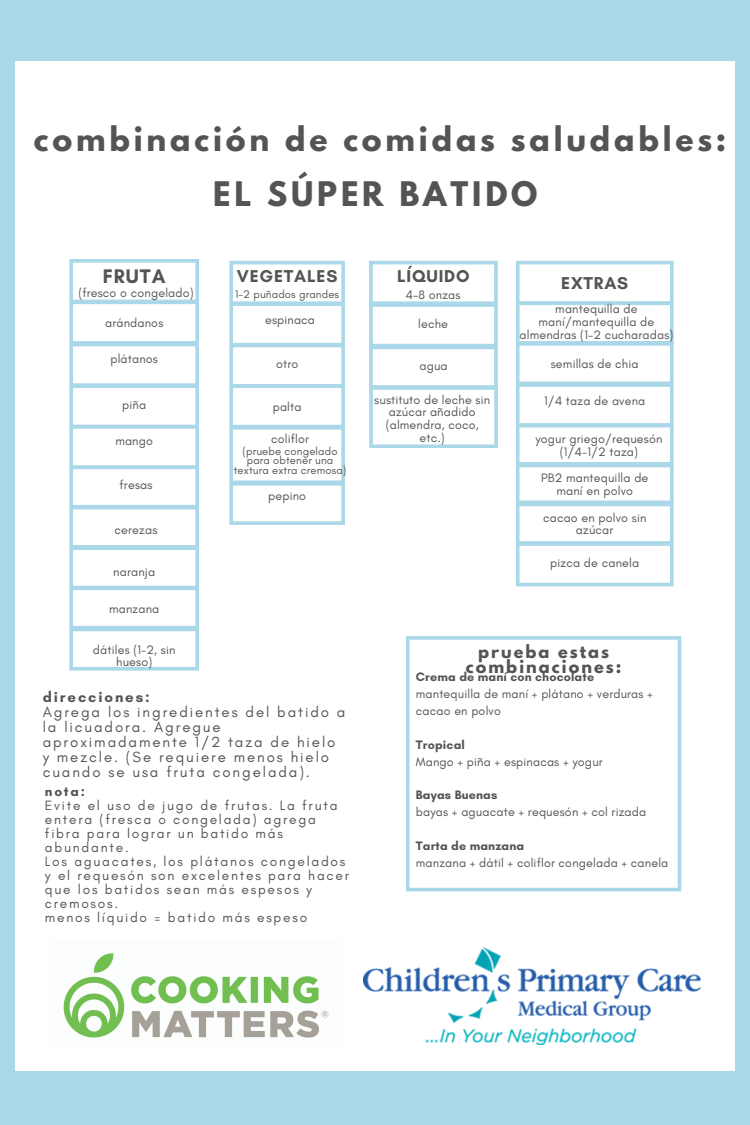
<style>
.page{position:relative;width:750px;height:1125px;background:#abd8e8}
.page>*{position:absolute;margin:0;border:0;box-sizing:border-box;transform-origin:0 0}
.t1{font:700 30px "League Spartan";letter-spacing:.125em;color:#545454}
.t2{font:700 20px "Glacial Indifference";letter-spacing:.045em;color:#545454}
.t3{font:700 17.5px "Glacial Indifference";letter-spacing:.045em;color:#545454}
.t4{font:700 16.12px/14.5px "League Spartan";letter-spacing:.125em;color:#545454;text-align:center}
.t5{font:15px/15px "Glacial Indifference";letter-spacing:.125em;color:#545454}
.t6{font:700 15px "Glacial Indifference";letter-spacing:.125em;color:#545454}
.t7{font:13.75px/14px "Glacial Indifference";letter-spacing:.125em;color:#545454}
.t8{font:700 13.75px "Glacial Indifference";color:#545454}
.t9{font:12.5px/12.8px "Glacial Indifference";letter-spacing:.015em;color:#545454;text-align:center}
.t10{font:700 12.5px "Glacial Indifference";letter-spacing:.015em;color:#545454}
.t11{font:11.25px/9.6px "Glacial Indifference";letter-spacing:.015em;color:#545454;text-align:center}
</style>
<div class="page">
<div style="left:15px;top:61px;width:720px;height:1009px;background:#fff"></div>
<svg style="left:406px;top:636px;width:275px;height:255px"></svg>
<svg style="left:369px;top:261px;width:129px;height:187px"></svg>
<svg style="left:229px;top:261px;width:116px;height:264px"></svg>
<svg style="left:69px;top:259px;width:130px;height:412px"></svg>
<svg style="left:516px;top:261px;width:158px;height:325px"></svg>
<img style="left:63px;top:953px;width:266px;height:85px">
<img style="left:363px;top:947px;width:338px;height:98px">
<p class="t1" style="left:34px;top:124px;width:694px">combinación de comidas saludables:</p>
<p class="t1" style="left:213px;top:179px;width:326px">EL SÚPER BATIDO</p>
<p class="t2" style="left:103px;top:264px;width:64px">FRUTA</p>
<p class="t3" style="left:237px;top:265px;width:102px">VEGETALES</p>
<p class="t3" style="left:397px;top:266px;width:74px">LÍQUIDO</p>
<p class="t9" style="left:78px;top:286px;width:117px">(fresco o congelado)</p>
<p class="t11" style="left:235px;top:289px;width:106px">1-2 puñados grandes</p>
<p class="t9" style="left:406px;top:288px;width:57px">4-8 onzas</p>
<p class="t3" style="left:561px;top:272px;width:68px">EXTRAS</p>
<p class="t9" style="left:105px;top:317px;width:60px">arándanos</p>
<p class="t9" style="left:110px;top:352px;width:49px">plátanos</p>
<p class="t9" style="left:122px;top:398px;width:25px">piña</p>
<p class="t9" style="left:115px;top:435px;width:39px">mango</p>
<p class="t9" style="left:120px;top:478px;width:34px">fresas</p>
<p class="t9" style="left:115px;top:524px;width:44px">cerezas</p>
<p class="t9" style="left:113px;top:565px;width:43px">naranja</p>
<p class="t9" style="left:109px;top:603px;width:52px">manzana</p>
<p class="t9" style="left:93px;top:643px;width:84px">dátiles (1-2, sin hueso)</p>
<p class="t9" style="left:265px;top:313px;width:52px">espinaca</p>
<p class="t9" style="left:276px;top:357px;width:24px">otro</p>
<p class="t9" style="left:273px;top:401px;width:30px">palta</p>
<p class="t9" style="left:271px;top:433px;width:39px">coliflor</p>
<p class="t11" style="left:234px;top:446px;width:114px">(pruebe congelado para obtener una textura extra cremosa)</p>
<p class="t9" style="left:268px;top:489px;width:39px">pepino</p>
<p class="t6" style="left:43px;top:688px;width:109px">direcciones:</p>
<p class="t5" style="left:43px;top:704px;width:304px">Agrega los ingredientes del batido a la licuadora. Agregue aproximadamente 1/2 taza de hielo y mezcle. (Se requiere menos hielo cuando se usa fruta congelada).</p>
<p class="t8" style="left:45px;top:783px;width:41px">nota:</p>
<p class="t7" style="left:45px;top:798px;width:294px">Evite el uso de jugo de frutas. La fruta entera (fresca o congelada) agrega fibra para lograr un batido más abundante.</p>
<p class="t7" style="left:45px;top:854px;width:306px">Los aguacates, los plátanos congelados y el requesón son excelentes para hacer que los batidos sean más espesos y cremosos.</p>
<p class="t7" style="left:45px;top:911px;width:264px">menos líquido = batido más espeso</p>
<p class="t9" style="left:418px;top:317px;width:31px">leche</p>
<p class="t9" style="left:419px;top:359px;width:30px">agua</p>
<p class="t9" style="left:374px;top:393px;width:117px">sustituto de leche sin azúcar añadido (almendra, coco, etc.)</p>
<p class="t9" style="left:520px;top:303px;width:155px">mantequilla de maní/mantequilla de almendras (1-2 cucharadas)</p>
<p class="t9" style="left:551px;top:357px;width:89px">semillas de chia</p>
<p class="t9" style="left:544px;top:395px;width:103px">1/4 taza de avena</p>
<p class="t9" style="left:535px;top:433px;width:129px">yogur griego/requesón (1/4-1/2 taza)</p>
<p class="t9" style="left:541px;top:471px;width:109px">PB2 mantequilla de maní en polvo</p>
<p class="t9" style="left:543px;top:511px;width:105px">cacao en polvo sin azúcar</p>
<p class="t9" style="left:550px;top:556px;width:90px">pizca de canela</p>
<p class="t4" style="left:466px;top:647px;width:157px">prueba estas combinaciones:</p>
<p class="t10" style="left:416px;top:669px;width:180px">Crema de maní con chocolate</p>
<p class="t9" style="left:416px;top:685px;width:239px;line-height:16.9px;text-align:left">mantequilla de maní + plátano + verduras + cacao en polvo</p>
<p class="t10" style="left:416px;top:737px;width:51px">Tropical</p>
<p class="t9" style="left:416px;top:755px;width:188px">Mango + piña + espinacas + yogur</p>
<p class="t10" style="left:416px;top:787px;width:83px">Bayas Buenas</p>
<p class="t9" style="left:416px;top:805px;width:232px">bayas + aguacate + requesón + col rizada</p>
<p class="t10" style="left:416px;top:838px;width:110px">Tarta de manzana</p>
<p class="t9" style="left:416px;top:856px;width:254px">manzana + dátil + coliflor congelada + canela</p>
</div>
